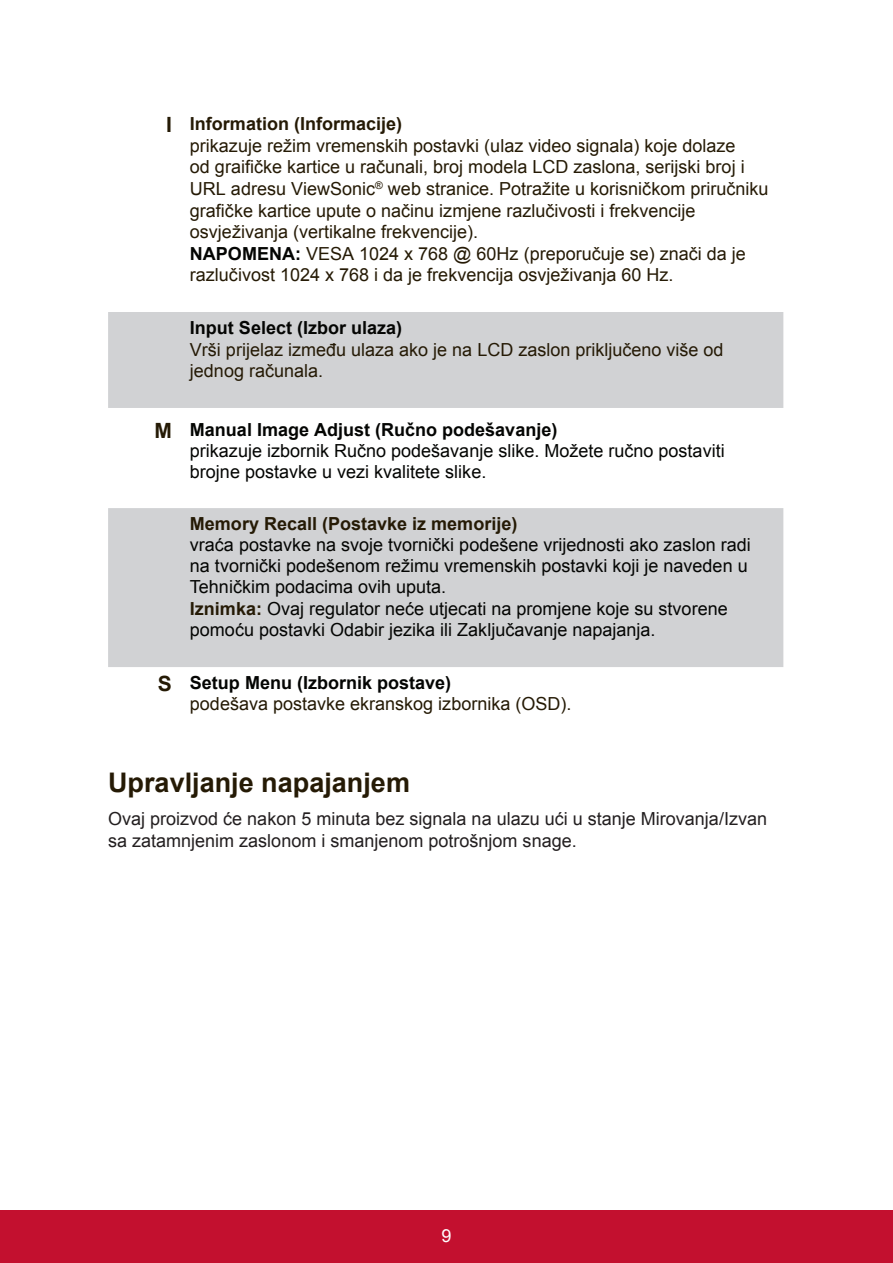
<style>
.page{position:relative;width:893px;height:1263px;background:#fff}
.page>*{position:absolute;margin:0;border:0;box-sizing:border-box;transform-origin:0 0}
.t1{font:700 27px "Arial";color:#251a05}
.t2{font:18px/21.6px "Arial";color:#251a05}
.t3{font:18px/21.3px "Arial";color:#040503}
.t4{font:18px/21.6px "Arial";color:#231f20}
.t5{font:700 18px "Arial";color:#251a05}
.t6{font:700 18px "Arial";color:#040503}
.t7{font:18px "Arial";color:#fff}
.s1{font-weight:700;font-size:21px}
.s2{font-weight:700}
.s3{font-weight:700;color:#040503}
.s4{font-weight:700;font-size:21px;color:#251a05}
.s5{font-weight:700;color:#251a05}
</style>
<div class="page">
<div style="left:0;top:1210px;width:892px;height:53px;background:#c3102f"></div>
<div style="left:108px;top:312px;width:675px;height:96px;background:#d1d2d4"></div>
<div style="left:108px;top:508px;width:675px;height:159px;background:#d1d2d4"></div>
<p class="t2" style="left:190px;top:113px;width:579px;text-indent:-24px"><span class="s1">I</span> <span class="s2">Information (Informacije)<br></span>prikazuje režim vremenskih postavki (ulaz video signala) koje dolaze<br>od graifičke kartice u računali, broj modela LCD zaslona, serijski broj i URL adresu ViewSonic<sup>®</sup> web stranice. Potražite u korisničkom priručniku grafičke kartice upute o načinu izmjene razlučivosti i frekvencije osvježivanja (vertikalne frekvencije).<br><span class="s3">NAPOMENA:</span> VESA 1024 x 768 @ 60Hz (preporučuje se) znači da je razlučivost 1024 x 768 i da je frekvencija osvježivanja 60 Hz.</p>
<p class="t6" style="left:190px;top:316px;width:214px">Input Select (Izbor ulaza)</p>
<p class="t2" style="left:190px;top:339px;width:535px">Vrši prijelaz između ulaza ako je na LCD zaslon priključeno više od jednog računala.</p>
<p class="t3" style="left:190px;top:419px;width:536px;text-indent:-35px"><span class="s4">M</span> <span class="s2">Manual Image Adjust (Ručno podešavanje)<br></span>prikazuje izbornik Ručno podešavanje slike. Možete ručno postaviti brojne postavke u vezi kvalitete slike.</p>
<p class="t5" style="left:190px;top:512px;width:329px">Memory Recall (Postavke iz memorije)</p>
<p class="t3" style="left:190px;top:534px;width:562px">vraća postavke na svoje tvornički podešene vrijednosti ako zaslon radi na tvornički podešenom režimu vremenskih postavki koji je naveden u Tehničkim podacima ovih uputa.<br><span class="s5">Iznimka:</span> Ovaj regulator neće utjecati na promjene koje su stvorene pomoću postavki Odabir jezika ili Zaključavanje napajanja.</p>
<p class="t2" style="left:190px;top:672px;width:383px;line-height:21px;text-indent:-32px"><span class="s1">S</span> <span class="s3">Setup Menu (Izbornik postave)<br></span>podešava postavke ekranskog izbornika (OSD).</p>
<h1 class="t1" style="left:108px;top:764px;width:303px">Upravljanje napajanjem</h1>
<p class="t4" style="left:108px;top:808px;width:660px">Ovaj proizvod će nakon 5 minuta bez signala na ulazu ući u stanje Mirovanja/Izvan sa zatamnjenim zaslonom i smanjenom potrošnjom snage.</p>
<p class="t7" style="left:441px;top:1223px;width:12px">9</p>
</div>
